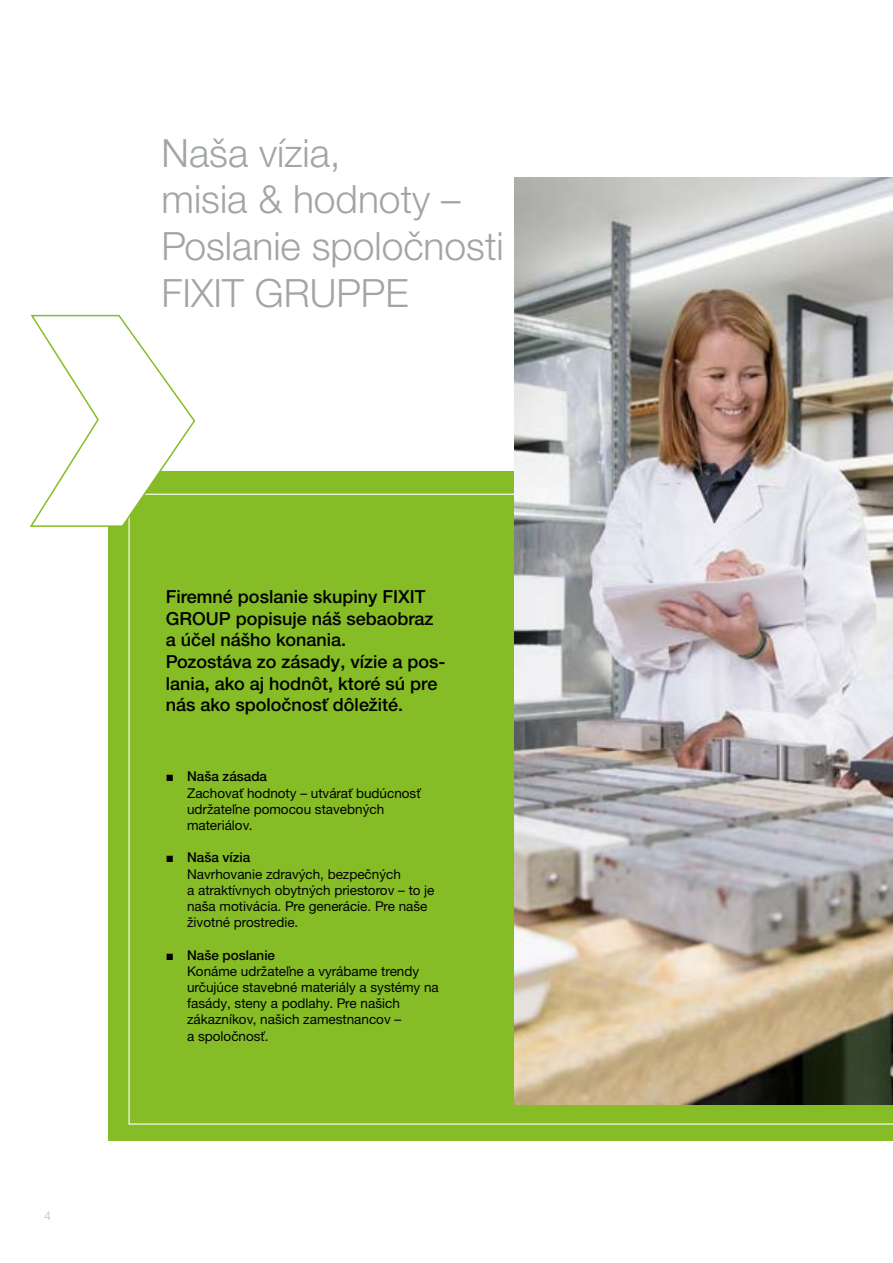
<style>
.page{position:relative;width:893px;height:1263px;background:#fff}
.page>*{position:absolute;margin:0;border:0;box-sizing:border-box;transform-origin:0 0}
.t1{font:300 39px/46.8px "Helvetica Neue LTW1 G";color:#a1a5a7}
.t2{font:500 18px/21.6px "Helvetica Neue LTW1 G";color:#000}
.t3{font:13.5px/16.2px "Helvetica Neue LTW1 G";color:#000}
.t4{font:12px "Arial";color:#cbced0}
.s1{font-family:"Arial"}
.s2{font-weight:500}
</style>
<div class="page">
<div style="left:108px;top:471px;width:785px;height:670px;background:#86bc25"></div>
<svg style="left:128px;top:494px;width:765px;height:630px"></svg>
<img style="left:514px;top:177px;width:379px;height:928px">
<svg style="left:30px;top:314px;width:166px;height:214px"></svg>
<p class="t4" style="left:44px;top:1208px;width:8px">4</p>
<h1 class="t1" style="left:162px;top:129px;width:344px">Naša vízia,<br>misia &amp; hodnoty –<br>Poslanie spoločnosti<br>FIXIT GRUPPE</h1>
<h2 class="t2" style="left:166px;top:586px;width:281px">Firemné poslanie skupiny FIXIT<br>GROUP popisuje náš sebaobraz a účel nášho konania.<br>Pozostáva zo zásady, vízie a pos&shy;lania, ako aj hodnôt, ktoré sú pre nás ako spoločnosť dôležité.</h2>
<p class="t3" style="left:187px;top:768px;width:235px;text-indent:-21px"><span class="s1">■</span> <span class="s2">Naša zásada<br></span>Zachovať hodnoty – utvárať budúcnosť udržateľne pomocou stavebných materiálov.</p>
<p class="t3" style="left:187px;top:849px;width:249px;text-indent:-21px"><span class="s1">■</span> <span class="s2">Naša vízia<br></span>Navrhovanie zdravých, bezpečných<br>a atraktívnych obytných priestorov – to je naša motivácia. Pre generácie. Pre naše životné prostredie.</p>
<p class="t3" style="left:187px;top:947px;width:253px;text-indent:-21px"><span class="s1">■</span> <span class="s2">Naše poslanie<br></span>Konáme udržateľne a vyrábame trendy určujúce stavebné materiály a systémy na fasády, steny a podlahy. Pre našich zákazníkov, našich zamestnancov –<br>a spoločnosť.</p>
</div>
